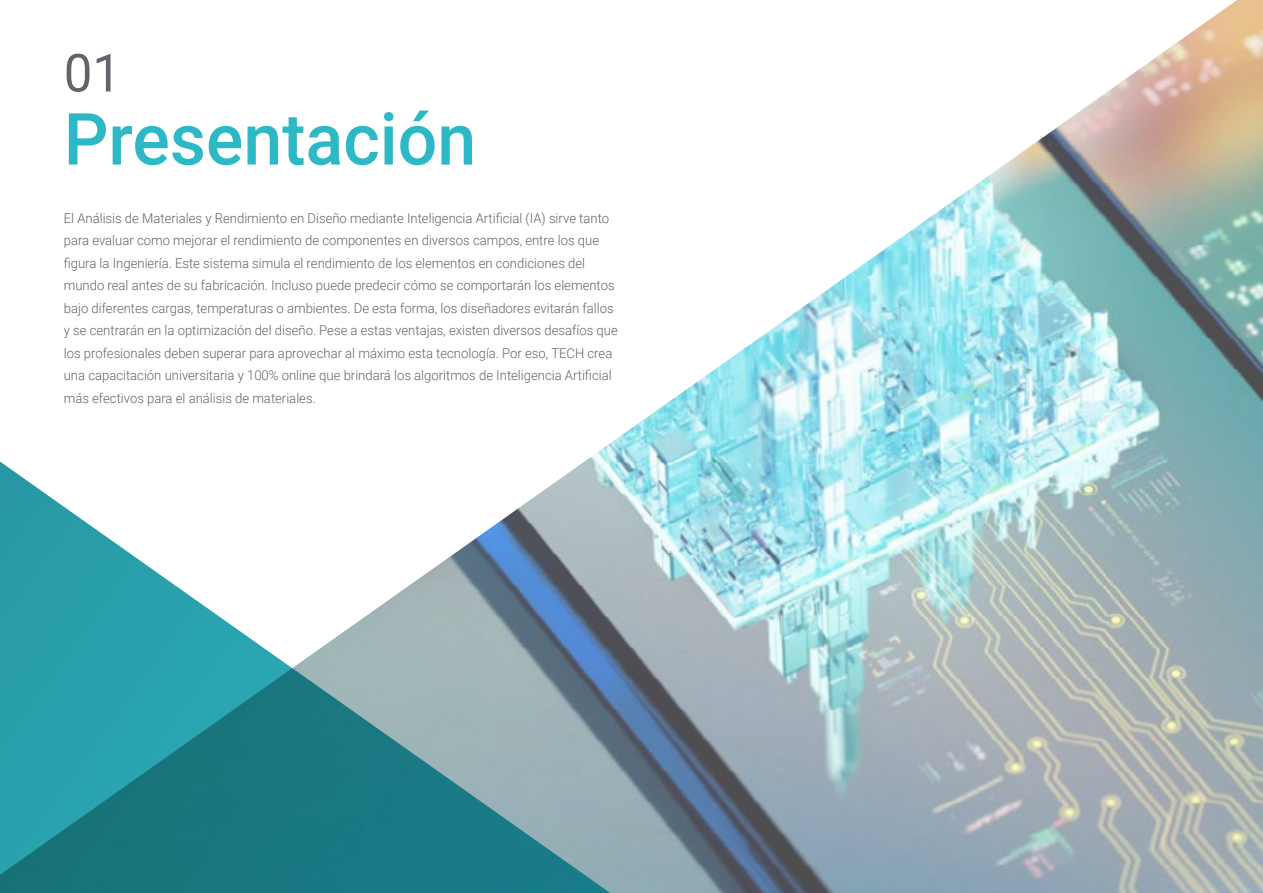
<style>
.page{position:relative;width:1263px;height:893px;background:#fff}
.page>*{position:absolute;margin:0;border:0;box-sizing:border-box;transform-origin:0 0}
.t1{font:500 72px "Roboto";color:#2db8c5}
.t2{font:52.5px "Roboto";color:#61646a}
.t3{font:300 13.5px/22.5px "Roboto";color:#61646a}
</style>
<div class="page">
<img style="left:607px;top:0;width:656px;height:893px">
<svg style="left:0;top:446px;width:640px;height:447px"></svg>
<h2 class="t2" style="left:64px;top:36px;width:59px">01</h2>
<h1 class="t1" style="left:64px;top:89px;width:414px">Presentación</h1>
<p class="t3" style="left:64px;top:206px;width:555px">El Análisis de Materiales y Rendimiento en Diseño mediante Inteligencia Artificial (IA) sirve tanto para evaluar como mejorar el rendimiento de componentes en diversos campos, entre los que figura la Ingeniería. Este sistema simula el rendimiento de los elementos en condiciones del mundo real antes de su fabricación. Incluso puede predecir cómo se comportarán los elementos bajo diferentes cargas, temperaturas o ambientes. De esta forma, los diseñadores evitarán fallos y se centrarán en la optimización del diseño. Pese a estas ventajas, existen diversos desafíos que los profesionales deben superar para aprovechar al máximo esta tecnología. Por eso, TECH crea una capacitación universitaria y 100% online que brindará los algoritmos de Inteligencia Artificial más efectivos para el análisis de materiales.</p>
</div>
